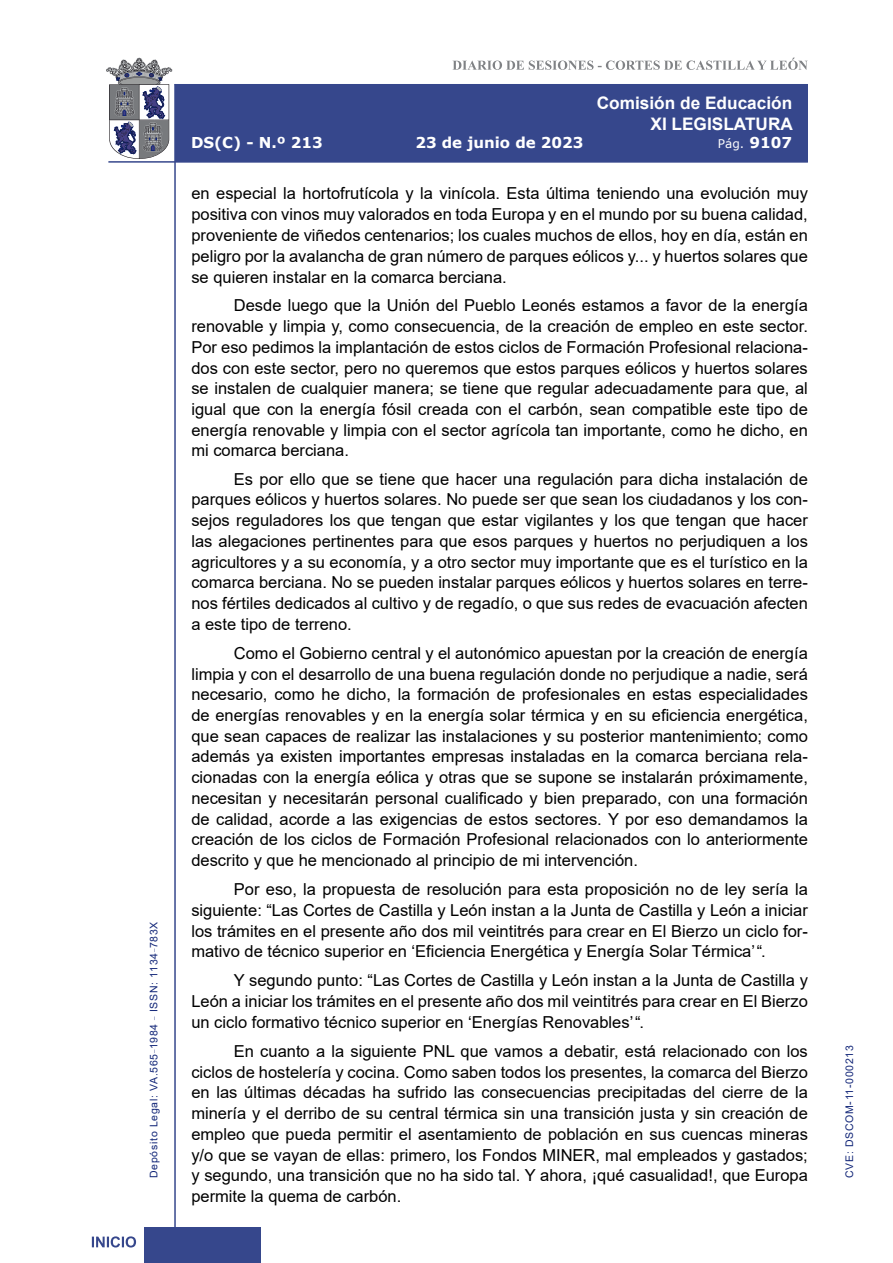
<style>
.page{position:relative;width:893px;height:1263px;background:#fff}
.page>*{position:absolute;margin:0;border:0;box-sizing:border-box;transform-origin:0 0}
.t1{font:700 17.25px/20.7px "Arial";color:#fff;text-align:right}
.t2{font:16.5px/20.7px "Arial";color:#000;text-align:justify}
.t3{font:700 15px "Verdana";color:#fff}
.t4{font:12px "Verdana";color:#fff}
.t5{font:10.5px "Arial";letter-spacing:.065em;color:#122678}
.s1{font-weight:700;font-size:15px}
</style>
<div class="page">
<svg style="left:452px;top:58px;width:356px;height:12px"></svg>
<hr style="left:174px;top:84px;width:2px;height:1179px;background:#36478c">
<div style="left:144px;top:1227px;width:117px;height:36px;background:#36478c"></div>
<div style="left:175px;top:84px;width:633px;height:78px;background:#36478c"></div>
<hr style="left:108px;top:161px;width:700px;height:2px;background:#36478c">
<svg style="left:92px;top:1236px;width:44px;height:11px"></svg>
<svg style="left:106px;top:58px;width:66px;height:101px"></svg>
<p class="t5" style="left:146px;top:1178px;width:258px;rotate:-90deg">Depósito Legal: VA.565<sup>_</sup>1984 <sup>_</sup> ISSN: 1134<sup>_</sup>783X</p>
<p class="t1" style="left:597px;top:93px;width:198px">Comisión de Educación<br>XI LEGISLATURA</p>
<p class="t3" style="left:191px;top:132px;width:133px">DS(C) - N.º 213</p>
<p class="t3" style="left:415px;top:132px;width:170px">23 de junio de 2023</p>
<p class="t4" style="left:718px;top:135px;width:76px">Pág. <span class="s1">9107</span></p>
<p class="t2" style="left:191px;top:183px;width:618px">en especial la hortofrutícola y la vinícola. Esta última teniendo una evolución muy positiva con vinos muy valorados en toda Europa y en el mundo por su buena calidad, proveniente de viñedos centenarios; los cuales muchos de ellos, hoy en día, están en peligro por la avalancha de gran número de parques eólicos y... y huertos solares que se quieren instalar en la comarca berciana.</p>
<p class="t2" style="left:191px;top:295px;width:618px;text-indent:43px">Desde luego que la Unión del Pueblo Leonés estamos a favor de la energía renovable y limpia y, como consecuencia, de la creación de empleo en este sector.<br>Por eso pedimos la implantación de estos ciclos de Formación Profesional relaciona&shy;dos con este sector, pero no queremos que estos parques eólicos y huertos solares se instalen de cualquier manera; se tiene que regular adecuadamente para que, al igual que con la energía fósil creada con el carbón, sean compatible este tipo de energía renovable y limpia con el sector agrícola tan importante, como he dicho, en mi comarca berciana.</p>
<p class="t2" style="left:191px;top:468px;width:618px;text-indent:43px">Es por ello que se tiene que hacer una regulación para dicha instalación de parques eólicos y huertos solares. No puede ser que sean los ciudadanos y los con&shy;sejos reguladores los que tengan que estar vigilantes y los que tengan que hacer las alegaciones pertinentes para que esos parques y huertos no perjudiquen a los agricultores y a su economía, y a otro sector muy importante que es el turístico en la comarca berciana. No se pueden instalar parques eólicos y huertos solares en terre&shy;nos fértiles dedicados al cultivo y de regadío, o que sus redes de evacuación afecten a este tipo de terreno.</p>
<p class="t2" style="left:191px;top:643px;width:618px;text-indent:43px">Como el Gobierno central y el autonómico apuestan por la creación de energía limpia y con el desarrollo de una buena regulación donde no perjudique a nadie, será necesario, como he dicho, la formación de profesionales en estas especialidades de energías renovables y en la energía solar térmica y en su eficiencia energética, que sean capaces de realizar las instalaciones y su posterior mantenimiento; como además ya existen importantes empresas instaladas en la comarca berciana rela&shy;cionadas con la energía eólica y otras que se supone se instalarán próximamente, necesitan y necesitarán personal cualificado y bien preparado, con una formación de calidad, acorde a las exigencias de estos sectores. Y por eso demandamos la creación de los ciclos de Formación Profesional relacionados con lo anteriormente descrito y que he mencionado al principio de mi intervención.</p>
<p class="t2" style="left:191px;top:879px;width:618px;text-indent:43px">Por eso, la propuesta de resolución para esta proposición no de ley sería la siguiente: “Las Cortes de Castilla y León instan a la Junta de Castilla y León a iniciar los trámites en el presente año dos mil veintitrés para crear en El Bierzo un ciclo for&shy;mativo de técnico superior en ‘Eficiencia Energética y Energía Solar Térmica’ “.</p>
<p class="t2" style="left:191px;top:970px;width:618px;text-indent:43px">Y segundo punto: “Las Cortes de Castilla y León instan a la Junta de Castilla y León a iniciar los trámites en el presente año dos mil veintitrés para crear en El Bierzo un ciclo formativo técnico superior en ‘Energías Renovables’ “.</p>
<p class="t2" style="left:191px;top:1041px;width:618px;text-indent:43px">En cuanto a la siguiente PNL que vamos a debatir, está relacionado con los ciclos de hostelería y cocina. Como saben todos los presentes, la comarca del Bierzo en las últimas décadas ha sufrido las consecuencias precipitadas del cierre de la minería y el derribo de su central térmica sin una transición justa y sin creación de empleo que pueda permitir el asentamiento de población en sus cuencas mineras y/o que se vayan de ellas: primero, los Fondos MINER, mal empleados y gastados; y segundo, una transición que no ha sido tal. Y ahora, ¡qué casualidad!, que Europa permite la quema de carbón.</p>
<p class="t5" style="left:842px;top:1178px;width:134px;rotate:-90deg">CVE: DSCOM-11-000213</p>
</div>
